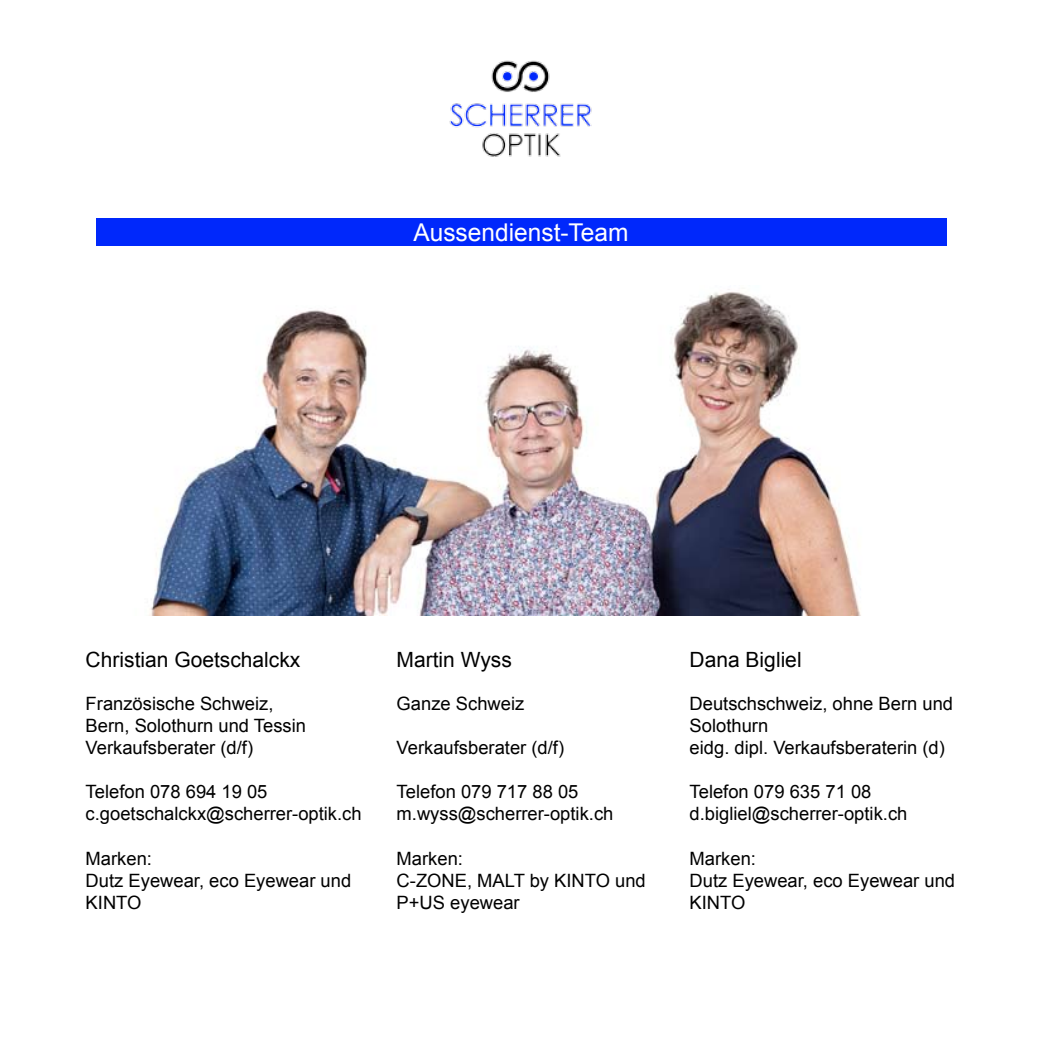
<style>
.page{position:relative;width:1042px;height:1042px;background:#fff}
.page>*{position:absolute;margin:0;border:0;box-sizing:border-box;transform-origin:0 0}
.t1{font:24.5px "Arial";color:#fff}
.t2{font:21px "Arial";color:#000}
.t3{font:18.38px/22.1px "Arial";color:#000}
</style>
<div class="page">
<img style="left:449px;top:60px;width:143px;height:97px">
<div style="left:96px;top:218px;width:850px;height:28px;background:#0028fb"></div>
<img style="left:149px;top:289px;width:712px;height:326px">
<h1 class="t1" style="left:413px;top:216px;width:217px">Aussendienst-Team</h1>
<p class="t2" style="left:86px;top:646px;width:216px">Christian Goetschalckx</p>
<p class="t2" style="left:397px;top:646px;width:117px">Martin Wyss</p>
<p class="t2" style="left:689px;top:646px;width:114px">Dana Bigliel</p>
<p class="t3" style="left:86px;top:693px;width:222px">Französische Schweiz,<br>Bern, Solothurn und Tessin<br>Verkaufsberater (d/f)</p>
<p class="t3" style="left:86px;top:781px;width:277px">Telefon 078 694 19 05 c.goetschalckx@scherrer-optik.ch</p>
<p class="t3" style="left:86px;top:847px;width:267px">Marken:<br>Dutz Eyewear, eco Eyewear und<br>KINTO</p>
<p class="t3" style="left:397px;top:693px;width:129px">Ganze Schweiz</p>
<p class="t3" style="left:397px;top:737px;width:169px">Verkaufsberater (d/f)</p>
<p class="t3" style="left:397px;top:781px;width:218px">Telefon 079 717 88 05 m.wyss@scherrer-optik.ch</p>
<p class="t3" style="left:397px;top:847px;width:251px">Marken:<br>C-ZONE, MALT by KINTO und<br>P+US eyewear</p>
<p class="t3" style="left:689px;top:693px;width:265px">Deutschschweiz, ohne Bern und<br>Solothurn<br>eidg. dipl. Verkaufsberaterin (d)</p>
<p class="t3" style="left:689px;top:781px;width:219px">Telefon 079 635 71 08 d.bigliel@scherrer-optik.ch</p>
<p class="t3" style="left:689px;top:847px;width:267px">Marken:<br>Dutz Eyewear, eco Eyewear und<br>KINTO</p>
</div>
